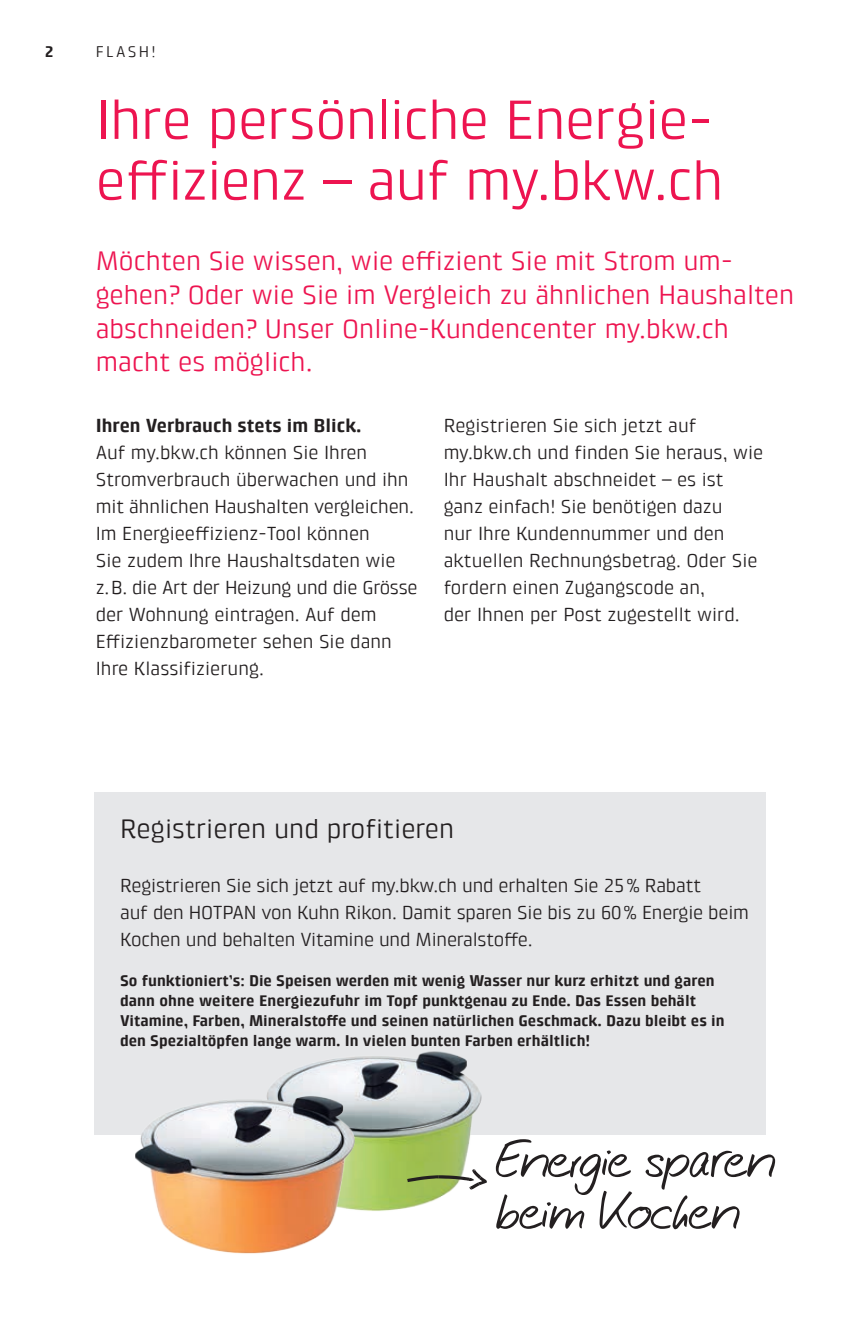
<style>
.page{position:relative;width:862px;height:1340px;background:#fff}
.page>*{position:absolute;margin:0;border:0;box-sizing:border-box;transform-origin:0 0}
.BKW_Headline_25_27pt{font:56.25px/60.8px "Klint Pro";letter-spacing:-.01em;color:#ed1450}
.BKW_Copy_8_5_12pt_Re{font:56.25px/51.8px "Nifty Script";color:#231f20}
.BKW_Intro_12_15pt_Re{font:27px/33.8px "Klint Pro";color:#ed1450}
.BKW_Subheadline_1_12{font:27px "Klint Pro";color:#231f20}
.BKW_Copy_8_5_12pt_Re-2{font:19.12px/27px "Klint Pro";color:#231f20}
.BKW_Subheadline_3_8{font:700 19.12px "Klint Pro";color:#231f20}
.BKW_Caption_7_9pt_Bo{font:700 15.75px/20.2px "Klint Pro";color:#231f20}
.t1{font:15.75px "Klint Pro";letter-spacing:.15em;color:#231f20}
.BKW_Pagina_7_9pt_Bol{font:700 15.75px "Klint Pro";color:#231f20}
</style>
<div class="page">
<div style="left:95px;top:792px;width:670px;height:342px;background:#e6e7e9"></div>
<img style="left:270px;top:1051px;width:224px;height:160px">
<img style="left:135px;top:1088px;width:232px;height:166px">
<svg style="left:407px;top:1169px;width:79px;height:20px"></svg>
<p class="BKW_Pagina_7_9pt_Bol" style="left:45px;top:43px;width:10px">2</p>
<p class="t1" style="left:96px;top:43px;width:61px">FLASH!</p>
<p class="BKW_Headline_25_27pt" style="left:96px;top:89px;width:629px">Ihre persönliche Energie&shy;effizienz – auf my.bkw.ch</p>
<p class="BKW_Intro_12_15pt_Re" style="left:96px;top:244px;width:699px">Möchten Sie wissen, wie effizient Sie mit Strom um&shy;gehen? Oder wie Sie im Vergleich zu ähnlichen Haushalten abschneiden? Unser Online-Kundencenter my.bkw.ch macht es möglich.</p>
<p class="BKW_Subheadline_3_8" style="left:96px;top:415px;width:267px">Ihren Verbrauch stets im Blick.</p>
<p class="BKW_Copy_8_5_12pt_Re-2" style="left:96px;top:439px;width:323px">Auf my.bkw.ch können Sie Ihren Stromverbrauch überwachen und ihn mit ähnlichen Haushalten vergleichen.<br>Im Energieeffizienz-Tool können<br>Sie zudem Ihre Haushaltsdaten wie z.B. die Art der Heizung und die Grösse der Wohnung eintragen. Auf dem Effizienzbarometer sehen Sie dann Ihre Klassifizierung.</p>
<p class="BKW_Copy_8_5_12pt_Re-2" style="left:443px;top:412px;width:321px">Registrieren Sie sich jetzt auf my.bkw.ch und finden Sie heraus, wie Ihr Haushalt abschneidet – es ist ganz einfach! Sie benötigen dazu<br>nur Ihre Kundennummer und den aktuellen Rechnungsbetrag. Oder Sie fordern einen Zugangscode an,<br>der Ihnen per Post zugestellt wird.</p>
<p class="BKW_Subheadline_1_12" style="left:120px;top:813px;width:335px">Registrieren und profitieren</p>
<p class="BKW_Copy_8_5_12pt_Re-2" style="left:120px;top:872px;width:630px">Registrieren Sie sich jetzt auf my.bkw.ch und erhalten Sie 25% Rabatt<br>auf den HOTPAN von Kuhn Rikon. Damit sparen Sie bis zu 60% Energie beim<br>Kochen und behalten Vitamine und Mineralstoffe.</p>
<p class="BKW_Caption_7_9pt_Bo" style="left:120px;top:970px;width:605px">So funktioniert’s: Die Speisen werden mit wenig Wasser nur kurz erhitzt und garen dann ohne weitere Energiezufuhr im Topf punktgenau zu Ende. Das Essen behält Vitamine, Farben, Mineralstoffe und seinen natürlichen Geschmack. Dazu bleibt es in den Spezialtöpfen lange warm. In vielen bunten Farben erhältlich!</p>
<p class="BKW_Copy_8_5_12pt_Re" style="left:495px;top:1132px;width:280px">Energie sparen beim Kochen</p>
</div>
